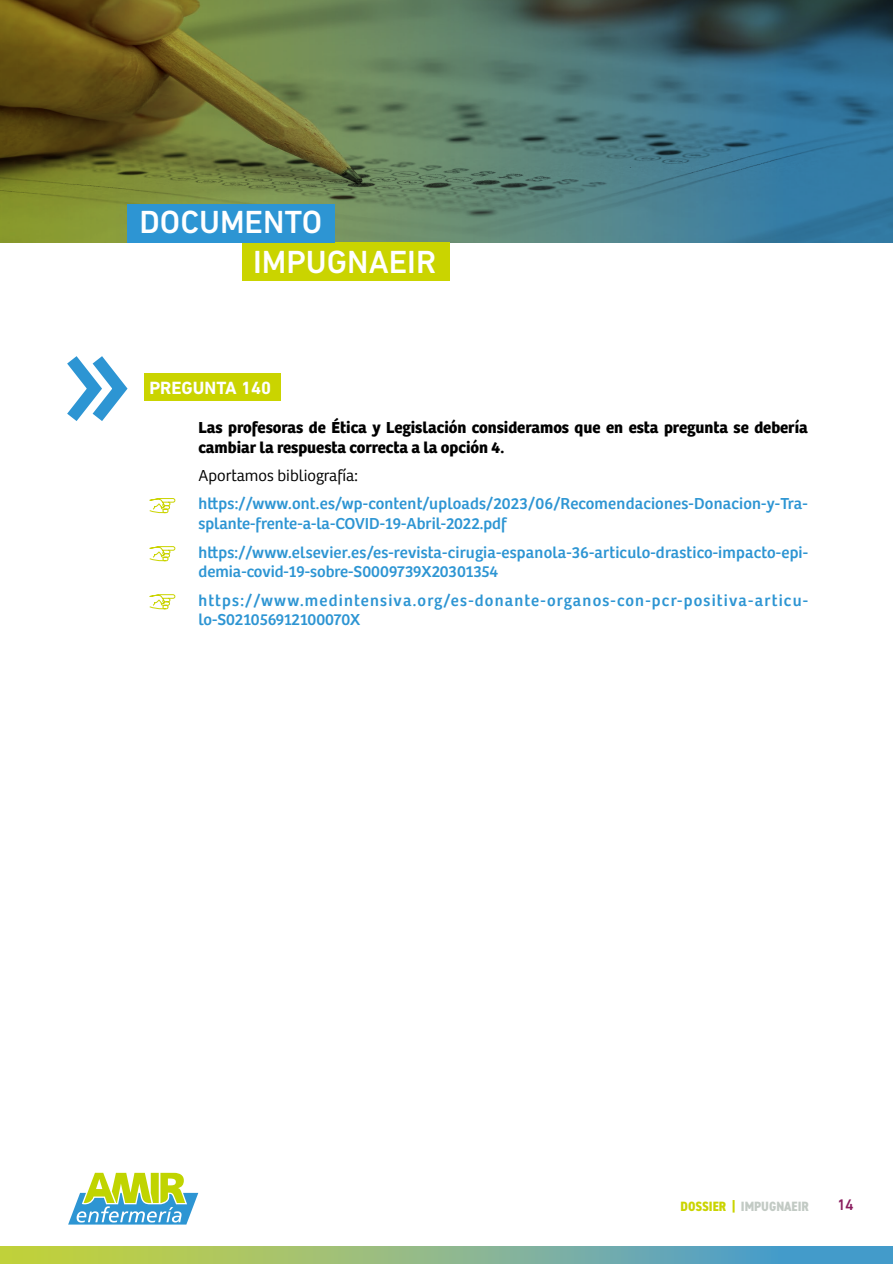
<style>
.page{position:relative;width:893px;height:1264px;background:#fff}
.page>*{position:absolute;margin:0;border:0;box-sizing:border-box;transform-origin:0 0}
.t1{font:500 32.55px "DIN Next LT Pro";color:#fff}
.t2{font:700 18px "DIN Next LT Pro";color:#fff}
.t3{font:16.5px/19.8px "AMIR Bree";letter-spacing:.01em;color:#2d95d3}
.t4{font:700 16.5px/19.8px "AMIR Bree";color:#000}
.t5{font:16.5px/19.8px "AMIR Bree";letter-spacing:.075em;color:#2d95d3}
.t6{font:300 16.5px "AMIR Bree";color:#000}
.t7{font:500 15.6px "DIN Next LT Pro";color:#891c5e}
.t8{font:800 condensed 13.5px "DIN2014";color:#c2cac4}
.s1{color:#cad400}
</style>
<div class="page">
<svg style="left:0;top:1246px;width:892px;height:17px;background:#88b68a"></svg>
<img style="left:0;top:0;width:892px;height:242px">
<div style="left:145px;top:373px;width:136px;height:27px;background:#cad400"></div>
<svg style="left:68px;top:1172px;width:130px;height:52px"></svg>
<div style="left:242px;top:242px;width:207px;height:38px;background:#cad400"></div>
<div style="left:127px;top:204px;width:208px;height:38px;background:#2d95d3"></div>
<svg style="left:67px;top:356px;width:61px;height:65px"></svg>
<svg style="left:149px;top:498px;width:27px;height:15px"></svg>
<svg style="left:149px;top:546px;width:27px;height:15px"></svg>
<svg style="left:149px;top:594px;width:27px;height:15px"></svg>
<h1 class="t1" style="left:139px;top:203px;width:184px">DOCUMENTO</h1>
<h1 class="t1" style="left:253px;top:243px;width:185px">IMPUGNAEIR</h1>
<p class="t2" style="left:149px;top:377px;width:123px">PREGUNTA 140</p>
<p class="t4" style="left:198px;top:418px;width:610px">Las profesoras de Ética y Legislación consideramos que en esta pregunta se debería cambiar la respuesta correcta a la opción 4.</p>
<p class="t6" style="left:198px;top:466px;width:161px">Aportamos bibliografía:</p>
<p class="t3" style="left:198px;top:494px;width:610px">https://www.ont.es/wp-content/uploads/2023/06/Recomendaciones-Donacion-y-Tra&shy;splante-frente-a-la-COVID-19-Abril-2022.pdf</p>
<p class="t3" style="left:198px;top:542px;width:611px">https://www.elsevier.es/es-revista-cirugia-espanola-36-articulo-drastico-impacto-epi&shy;demia-covid-19-sobre-S0009739X20301354</p>
<p class="t5" style="left:198px;top:590px;width:611px">https://www.medintensiva.org/es-donante-organos-con-pcr-positiva-articu&shy;lo-S021056912100070X</p>
<p class="t8" style="left:680px;top:1196px;width:130px"><span class="s1">DOSSIER |</span> IMPUGNAEIR</p>
<p class="t7" style="left:837px;top:1195px;width:18px">14</p>
</div>
